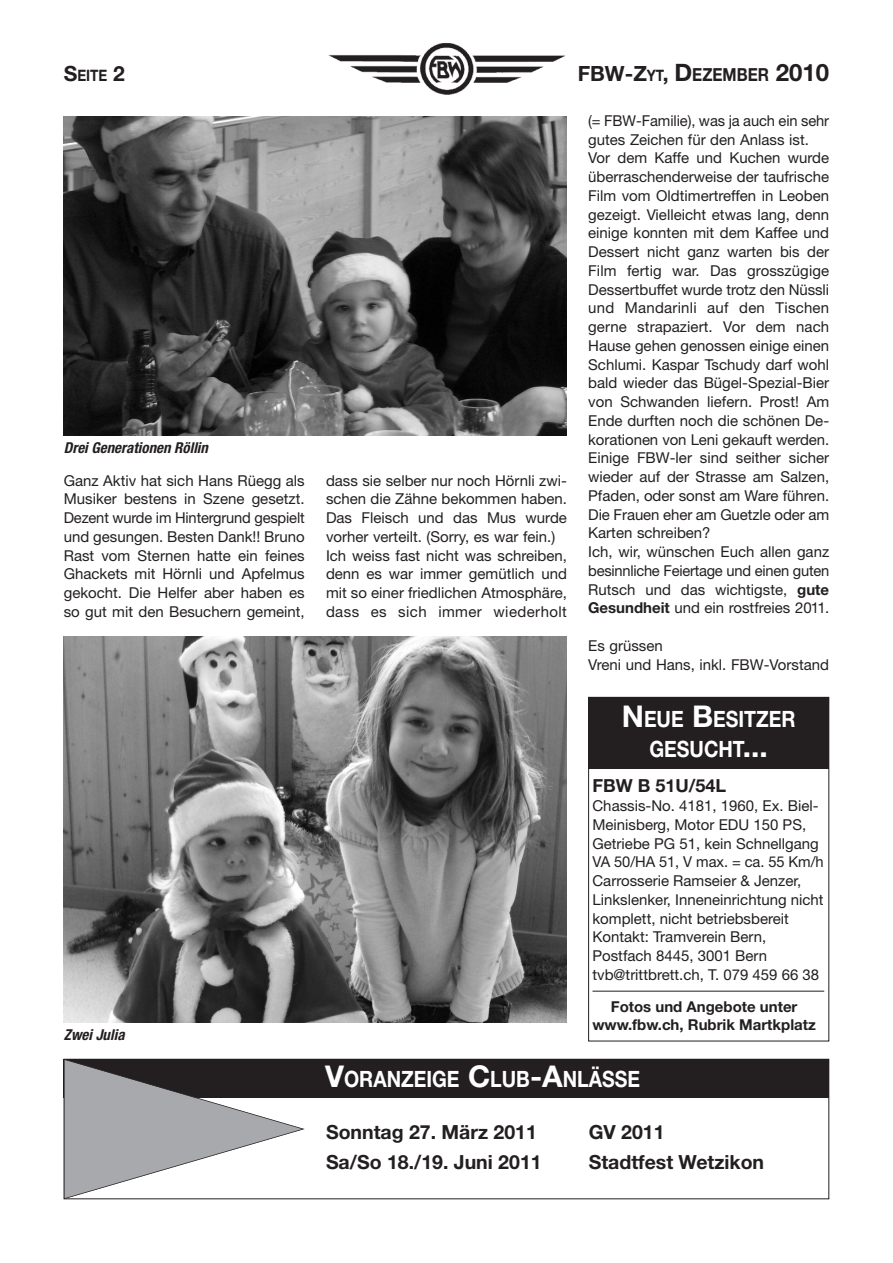
<style>
.page{position:relative;width:893px;height:1263px;background:#fff}
.page>*{position:absolute;margin:0;border:0;box-sizing:border-box;transform-origin:0 0}
.t1{font:700 22.5px/30px "Helvetica Neue";color:#fff;text-align:center;scale:.87 1}
.t2{font:700 19.5px "Helvetica Neue";color:#231f20}
.t3{font:700 18px "Helvetica Neue";color:#231f20;scale:.87 1}
.t4{font:700 18px "Helvetica Neue";color:#231f20}
.t5{font:700 15.75px "Helvetica Neue";color:#231f20;scale:.87 1}
.t6{font:15px/18.8px "Helvetica Neue";color:#231f20}
.t7{font:700 15px/18px "Helvetica Neue";color:#231f20;text-align:center}
.t8{font:italic 700 condensed 15px "Helvetica Neue";color:#231f20}
.s1{font-size:21px}
.s2{font-size:15.75px}
.s3{font-size:24px}
.s4{font-weight:700}
.s5{font-size:30px}
</style>
<div class="page">
<div style="left:64px;top:1059px;width:765px;height:38px;background:#231f20"></div>
<svg style="left:64px;top:1059px;width:241px;height:140px"></svg>
<img style="left:328px;top:43px;width:237px;height:52px">
<div style="left:588px;top:697px;width:241px;height:71px;background:#231f20"></div>
<hr style="left:592px;top:991px;width:232px;height:1px;background:#231f20">
<img style="left:64px;top:636px;width:503px;height:386px">
<img style="left:64px;top:117px;width:503px;height:318px">
<p class="t5" style="left:64px;top:70px;width:72px"><span class="s1">S</span>EITE <span class="s1">2</span></p>
<p class="t3" style="left:578px;top:68px;width:291px"><span class="s1">FBW-Z</span><span class="s2">YT</span><span class="s1">,</span> <span class="s3">D</span>EZEMBER <span class="s3">2010</span></p>
<p class="t8" style="left:64px;top:442px;width:146px">Drei Generationen Röllin</p>
<p class="t6" style="left:64px;top:472px;width:242px;text-align:justify">Ganz Aktiv hat sich Hans Rüegg als Musiker bestens in Szene gesetzt.<br>Dezent wurde im Hintergrund gespielt und gesungen. Besten Dank!! Bruno Rast vom Sternen hatte ein feines Ghackets mit Hörnli und Apfelmus gekocht. Die Helfer aber haben es so gut mit den Besuchern gemeint,</p>
<p class="t6" style="left:326px;top:472px;width:242px">dass sie selber nur noch Hörnli zwi&shy;schen die Zähne bekommen haben.<br>Das Fleisch und das Mus wurde vorher verteilt. (Sorry, es war fein.)<br>Ich weiss fast nicht was schreiben, denn es war immer gemütlich und mit so einer friedlichen Atmosphäre, dass es sich immer wiederholt</p>
<p class="t8" style="left:64px;top:1029px;width:62px">Zwei Julia</p>
<p class="t6" style="left:588px;top:113px;width:242px">(= FBW-Familie), was ja auch ein sehr gutes Zeichen für den Anlass ist.<br>Vor dem Kaffe und Kuchen wurde überraschenderweise der taufrische Film vom Oldtimertreffen in Leoben gezeigt. Vielleicht etwas lang, denn einige konnten mit dem Kaffee und Dessert nicht ganz warten bis der Film fertig war. Das grosszügige Dessertbuffet wurde trotz den Nüssli und Mandarinli auf den Tischen gerne strapaziert. Vor dem nach Hause gehen genossen einige einen Schlumi. Kaspar Tschudy darf wohl bald wieder das Bügel-Spezial-Bier von Schwanden liefern. Prost! Am Ende durften noch die schönen De&shy;korationen von Leni gekauft werden.<br>Einige FBW-ler sind seither sicher wieder auf der Strasse am Salzen, Pfaden, oder sonst am Ware führen.<br>Die Frauen eher am Guetzle oder am Karten schreiben?<br>Ich, wir, wünschen Euch allen ganz besinnliche Feiertage und einen guten Rutsch und das wichtigste, <span class="s4">gute Gesundheit</span> und ein rostfreies 2011.</p>
<p class="t6" style="left:588px;top:638px;width:242px">Es grüssen<br>Vreni und Hans, inkl. FBW-Vorstand</p>
<h1 class="t1" style="left:622px;top:706px;width:201px"><span class="s5">N</span>EUE <span class="s5">B</span>ESITZER<br>GESUCHT<span class="s5">...</span></h1>
<p class="t4" style="left:592px;top:780px;width:135px">FBW B 51U/54L</p>
<p class="t6" style="left:592px;top:798px;width:233px">Chassis-No. 4181, 1960, Ex. Biel-<br>Meinisberg, Motor EDU 150 PS,<br>Getriebe PG 51, kein Schnellgang<br>VA 50/HA 51, V max. = ca. 55 Km/h<br>Carrosserie Ramseier &amp; Jenzer,<br>Linkslenker, Inneneinrichtung nicht komplett, nicht betriebsbereit<br>Kontakt: Tramverein Bern,<br>Postfach 8445, 3001 Bern tvb@trittbrett.ch, T. 079 459 66 38</p>
<p class="t7" style="left:592px;top:999px;width:225px">Fotos und Angebote unter www.fbw.ch, Rubrik Martkplatz</p>
<h1 class="t1" style="left:325px;top:1066px;width:363px"><span class="s5">V</span>ORANZEIGE <span class="s5">C</span>LUB<span class="s5">-A</span>NLÄSSE</h1>
<h2 class="t2" style="left:326px;top:1125px;width:212px">Sonntag 27. März 2011</h2>
<h2 class="t2" style="left:589px;top:1125px;width:77px">GV 2011</h2>
<h2 class="t2" style="left:326px;top:1155px;width:217px">Sa/So 18./19. Juni 2011</h2>
<h2 class="t2" style="left:589px;top:1155px;width:177px">Stadtfest Wetzikon</h2>
</div>
